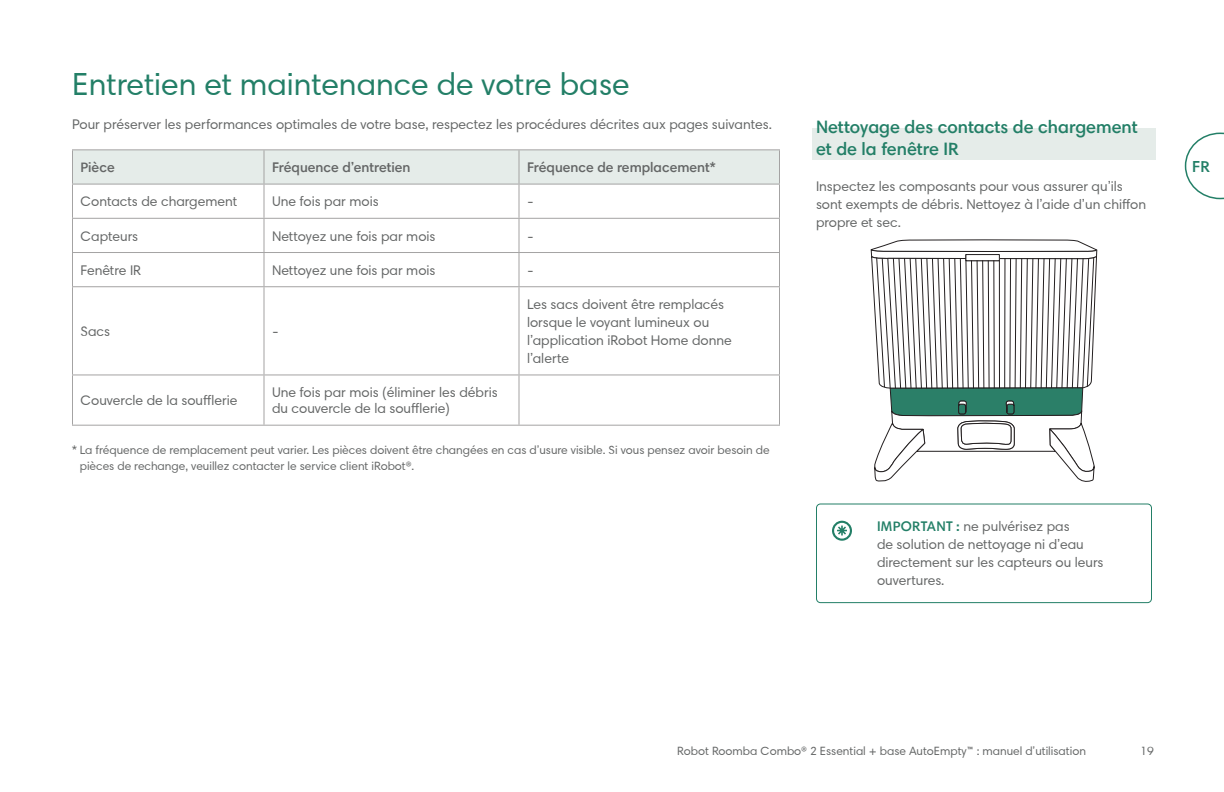
<style>
.page{position:relative;width:1224px;height:792px;background:#fff}
.page>*{position:absolute;margin:0;border:0;box-sizing:border-box;transform-origin:0 0}
.p_h1_s8{font:32px "Harmonia Sans Pro Global";color:#237f67}
.p_h7_CM{font:600 18px/22px "Harmonia Sans Pro Global";color:#237f67}
.t1{font:600 16px "Harmonia Sans Pro Global";color:#237f67}
.p_body_s6{font:14px/18px "Harmonia Sans Pro Global";color:#646666}
.p_table_s6{font:14px/18px "Harmonia Sans Pro Global";color:#646666}
.p_body_span2{font:14px "Harmonia Sans Pro Global";color:#646666}
.p_body_s0{font:14px/16px "Harmonia Sans Pro Global";color:#646666}
.p_body_bold_s0{font:600 14px "Harmonia Sans Pro Global";color:#646666}
.p_caption_span2{font:12px/16px "Harmonia Sans Pro Global";color:#646666}
.s1{font-weight:600;color:#237f67}
</style>
<div class="page">
<svg style="left:1185px;top:133px;width:39px;height:66px"></svg>
<div style="left:73px;top:150px;width:706px;height:34px;background:#e5ece9"></div>
<hr style="left:518px;top:185px;width:2px;height:33px;background:#a4a3a3">
<hr style="left:779px;top:185px;width:1px;height:33px;background:#a4a3a3">
<hr style="left:264px;top:218px;width:255px;height:1px;background:#a4a3a3">
<hr style="left:519px;top:218px;width:261px;height:1px;background:#a4a3a3">
<hr style="left:518px;top:219px;width:2px;height:33px;background:#a4a3a3">
<hr style="left:779px;top:219px;width:1px;height:33px;background:#a4a3a3">
<hr style="left:264px;top:252px;width:255px;height:1px;background:#a4a3a3">
<hr style="left:519px;top:252px;width:261px;height:1px;background:#a4a3a3">
<hr style="left:518px;top:253px;width:2px;height:33px;background:#a4a3a3">
<hr style="left:779px;top:253px;width:1px;height:33px;background:#a4a3a3">
<hr style="left:72px;top:287px;width:1px;height:87px;background:#a4a3a3">
<hr style="left:264px;top:286px;width:255px;height:1px;background:#a4a3a3">
<hr style="left:264px;top:287px;width:1px;height:87px;background:#a4a3a3">
<hr style="left:519px;top:286px;width:261px;height:1px;background:#a4a3a3">
<hr style="left:518px;top:287px;width:2px;height:87px;background:#a4a3a3">
<hr style="left:779px;top:287px;width:1px;height:87px;background:#a4a3a3">
<hr style="left:264px;top:374px;width:255px;height:1px;background:#a4a3a3">
<hr style="left:519px;top:374px;width:261px;height:1px;background:#a4a3a3">
<hr style="left:518px;top:375px;width:2px;height:50px;background:#a4a3a3">
<hr style="left:779px;top:375px;width:1px;height:50px;background:#a4a3a3">
<hr style="left:264px;top:425px;width:255px;height:1px;background:#a4a3a3">
<hr style="left:519px;top:425px;width:261px;height:1px;background:#a4a3a3">
<hr style="left:72px;top:149px;width:192px;height:1px;background:#a4a3a3">
<hr style="left:72px;top:150px;width:1px;height:34px;background:#a4a3a3">
<hr style="left:264px;top:149px;width:255px;height:1px;background:#a4a3a3">
<hr style="left:519px;top:149px;width:261px;height:1px;background:#a4a3a3">
<hr style="left:779px;top:150px;width:1px;height:34px;background:#a4a3a3">
<hr style="left:72px;top:184px;width:192px;height:1px;background:#a4a3a3">
<hr style="left:72px;top:185px;width:1px;height:33px;background:#a4a3a3">
<hr style="left:264px;top:184px;width:255px;height:1px;background:#a4a3a3">
<hr style="left:264px;top:185px;width:1px;height:33px;background:#a4a3a3">
<hr style="left:519px;top:184px;width:261px;height:1px;background:#a4a3a3">
<hr style="left:72px;top:218px;width:192px;height:1px;background:#a4a3a3">
<hr style="left:72px;top:219px;width:1px;height:33px;background:#a4a3a3">
<hr style="left:264px;top:219px;width:1px;height:33px;background:#a4a3a3">
<hr style="left:72px;top:252px;width:192px;height:1px;background:#a4a3a3">
<hr style="left:72px;top:253px;width:1px;height:33px;background:#a4a3a3">
<hr style="left:264px;top:253px;width:1px;height:33px;background:#a4a3a3">
<hr style="left:72px;top:374px;width:192px;height:1px;background:#a4a3a3">
<hr style="left:72px;top:375px;width:1px;height:50px;background:#a4a3a3">
<hr style="left:264px;top:375px;width:1px;height:50px;background:#a4a3a3">
<hr style="left:72px;top:425px;width:192px;height:1px;background:#a4a3a3">
<hr style="left:264px;top:150px;width:1px;height:34px;background:#a4a3a3">
<hr style="left:518px;top:150px;width:2px;height:34px;background:#a4a3a3">
<hr style="left:72px;top:286px;width:192px;height:1px;background:#a4a3a3">
<div style="left:812px;top:128px;width:344px;height:32px;background:#e5ece9"></div>
<svg style="left:871px;top:240px;width:227px;height:242px"></svg>
<div style="left:816px;top:504px;width:336px;height:99px;border:1px solid #237f67;border-radius:4px"></div>
<svg style="left:832px;top:521px;width:20px;height:20px"></svg>
<p class="p_h1_s8" style="left:72px;top:66px;width:559px">Entretien et maintenance de votre base</p>
<p class="p_body_span2" style="left:72px;top:116px;width:701px">Pour préserver les performances optimales de votre base, respectez les procédures décrites aux pages suivantes.</p>
<p class="p_body_bold_s0" style="left:80px;top:159px;width:36px">Pièce</p>
<p class="p_body_bold_s0" style="left:272px;top:159px;width:140px">Fréquence d’entretien</p>
<p class="p_body_bold_s0" style="left:527px;top:159px;width:190px">Fréquence de remplacement*</p>
<p class="p_table_s6" style="left:80px;top:192px;width:158px">Contacts de chargement</p>
<p class="p_body_s0" style="left:272px;top:193px;width:108px">Une fois par mois</p>
<p class="p_table_s6" style="left:527px;top:192px;width:8px">-</p>
<p class="p_table_s6" style="left:80px;top:227px;width:59px">Capteurs</p>
<p class="p_table_s6" style="left:272px;top:227px;width:165px">Nettoyez une fois par mois</p>
<p class="p_table_s6" style="left:527px;top:227px;width:8px">-</p>
<p class="p_table_s6" style="left:80px;top:261px;width:62px">Fenêtre IR</p>
<p class="p_table_s6" style="left:272px;top:261px;width:165px">Nettoyez une fois par mois</p>
<p class="p_table_s6" style="left:527px;top:261px;width:8px">-</p>
<p class="p_table_s6" style="left:80px;top:322px;width:31px">Sacs</p>
<p class="p_table_s6" style="left:272px;top:322px;width:8px">-</p>
<p class="p_table_s6" style="left:527px;top:295px;width:206px">Les sacs doivent être remplacés lorsque le voyant lumineux ou l’application iRobot Home donne l’alerte</p>
<p class="p_body_s0" style="left:80px;top:392px;width:159px">Couvercle de la soufflerie</p>
<p class="p_body_s0" style="left:272px;top:384px;width:227px">Une fois par mois (éliminer les débris du couvercle de la soufflerie)</p>
<p class="p_caption_span2" style="left:80px;top:442px;width:691px;text-indent:-8px">* La fréquence de remplacement peut varier. Les pièces doivent être changées en cas d’usure visible. Si vous pensez avoir besoin de pièces de rechange, veuillez contacter le service client iRobot®.</p>
<p class="p_h7_CM" style="left:816px;top:116px;width:323px">Nettoyage des contacts de chargement et de la fenêtre IR</p>
<p class="p_body_s6" style="left:816px;top:178px;width:332px">Inspectez les composants pour vous assurer qu’ils sont exempts de débris. Nettoyez à l’aide d’un chiffon propre et sec.</p>
<p class="p_body_s6" style="left:877px;top:517px;width:228px"><span class="s1">IMPORTANT :</span> ne pulvérisez pas<br>de solution de nettoyage ni d’eau directement sur les capteurs ou leurs ouvertures.</p>
<h3 class="t1" style="left:1192px;top:157px;width:19px">FR</h3>
<p class="p_caption_span2" style="left:677px;top:742px;width:410px">Robot Roomba Combo® 2 Essential + base AutoEmpty™ : manuel d’utilisation</p>
<p class="p_caption_span2" style="left:1141px;top:742px;width:15px">19</p>
</div>
